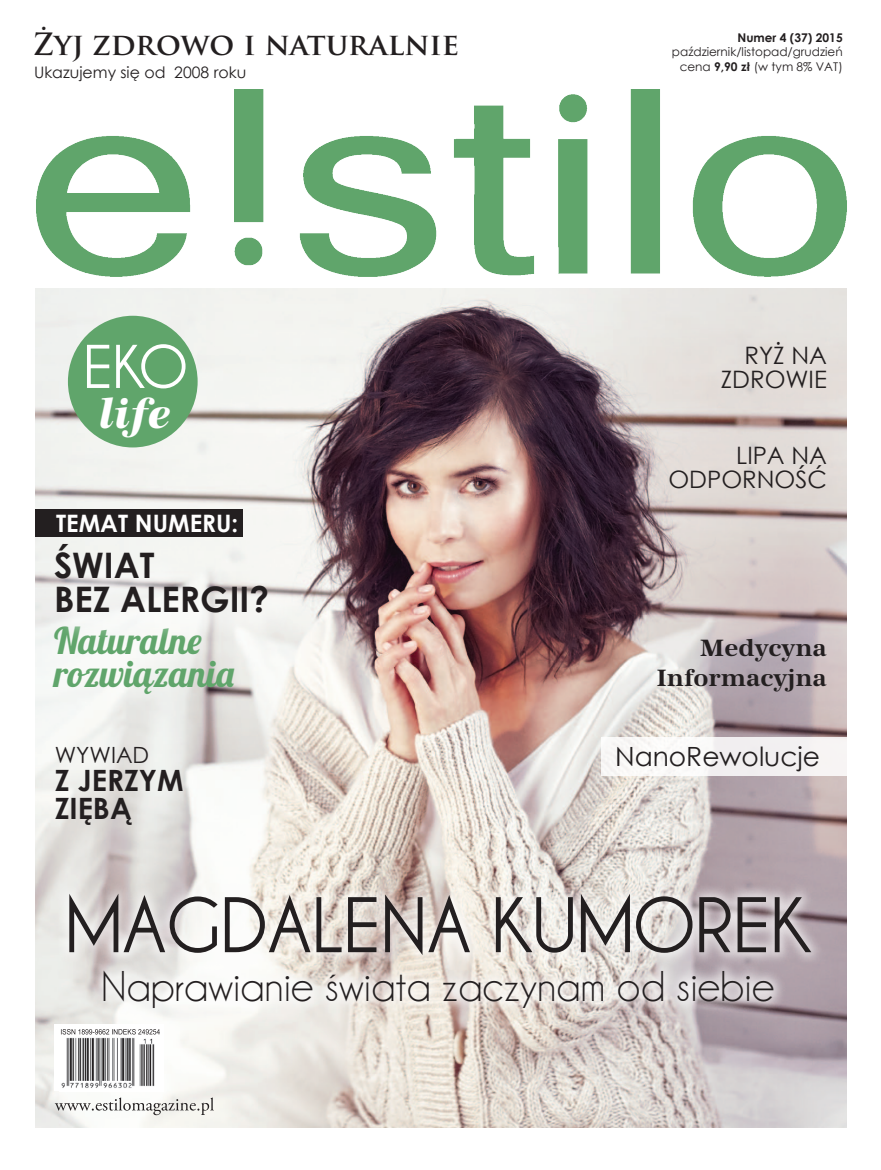
<style>
.page{position:relative;width:881px;height:1170px;background:#fff}
.page>*{position:absolute;margin:0;border:0;box-sizing:border-box;transform-origin:0 0}
.t1{font:700 80.25px "Champagne&Limousines";color:#231f20}
.t2{font:700 63px "Champagne&Limousines";color:#fff}
.t3{font:43.5px "Champagne&Limousines";letter-spacing:.01em;color:#231f20}
.t4{font:italic 700 43.35px "Antiqua TEE Extra";color:#fff}
.t5{font:36.75px/33.2px "Lobster 1.4";color:#60a56b}
.t6{font:700 35.1px/34px "Century Gothic";color:#231f20}
.t7{font:700 30px "Trajan Pro";color:#231f20}
.t8{font:700 29.4px/27.9px "Century Gothic";color:#231f20}
.t9{font:26.55px "Century Gothic";color:#231f20}
.t10{font:24.45px/29.4px "Antiqua TEE Bold";color:#231f20;text-align:right}
.t11{font:24px/24px "Century Gothic";color:#231f20;text-align:right}
.t12{font:700 24px "Century Gothic";color:#fff}
.t13{font:22.35px "Century Gothic";color:#231f20}
.t14{font:15.75px "Century Gothic";color:#231f20}
.t15{font:12px/14.4px "Century Gothic";color:#231f20;text-align:right}
.t16{font:700 12px "Century Gothic";color:#231f20}
.s1{font-weight:700}
</style>
<div class="page">
<img style="left:35px;top:90px;width:812px;height:1036px">
<div style="left:68px;top:316px;width:129px;height:131px;background:#60a56b;border-radius:50%"></div>
<div style="left:55px;top:879px;width:770px;height:90px;background:#fcfcfc;opacity:.75"></div>
<div style="left:89px;top:956px;width:698px;height:65px;background:#fcfcfc;opacity:.75"></div>
<svg style="left:55px;top:1097px;width:159px;height:18px"></svg>
<div style="left:54px;top:1024px;width:109px;height:66px;background:#fff"></div>
<img style="left:60px;top:1030px;width:100px;height:58px">
<svg style="left:61px;top:1029px;width:99px;height:5px"></svg>
<div style="left:35px;top:510px;width:207px;height:27px;background:#231f20"></div>
<div style="left:601px;top:737px;width:245px;height:38px;background:#f7f4f3"></div>
<div style="left:57px;top:545px;width:238px;height:96px;background:#fff;opacity:.8"></div>
<h3 class="t7" style="left:33px;top:26px;width:427px">ŻYJ ZDROWO I NATURALNIE</h3>
<h3 class="t14" style="left:34px;top:61px;width:214px">Ukazujemy się od 2008 roku</h3>
<h2 class="t2" style="left:83px;top:331px;width:105px">EKO</h2>
<h3 class="t4" style="left:99px;top:389px;width:73px">life</h3>
<h3 class="t12" style="left:56px;top:505px;width:183px">TEMAT N UMERU:</h3>
<h3 class="t6" style="left:54px;top:547px;width:216px">ŚWIAT<br>BEZ ALERGII?</h3>
<h3 class="t5" style="left:54px;top:624px;width:181px">Naturalne rozwiązania</h3>
<h3 class="t13" style="left:55px;top:739px;width:96px">Wywiad</h3>
<h3 class="t8" style="left:55px;top:764px;width:130px">Z JERZYM<br>ZIĘBĄ</h3>
<p class="t16" style="left:737px;top:28px;width:107px">NUMER 4 (37) 2015</p>
<p class="t15" style="left:671px;top:45px;width:172px">październik/listopad/grudzień cena <span class="s1">9,90 ZŁ</span> (w tym 8% VAT)</p>
<h3 class="t11" style="left:720px;top:343px;width:108px">Ryż na zdrowie</h3>
<h3 class="t11" style="left:668px;top:442px;width:160px">lipa na odporność</h3>
<h3 class="t10" style="left:656px;top:633px;width:172px">Medycyna<br>Informacyjna</h3>
<h3 class="t9" style="left:614px;top:737px;width:206px">NanoRewolucje</h3>
<h1 class="t1" style="left:66px;top:879px;width:746px">MAGDALENA KUMOREK</h1>
<h3 class="t3" style="left:101px;top:961px;width:674px">Naprawianie świata zaczynam od siebie</h3>
</div>
